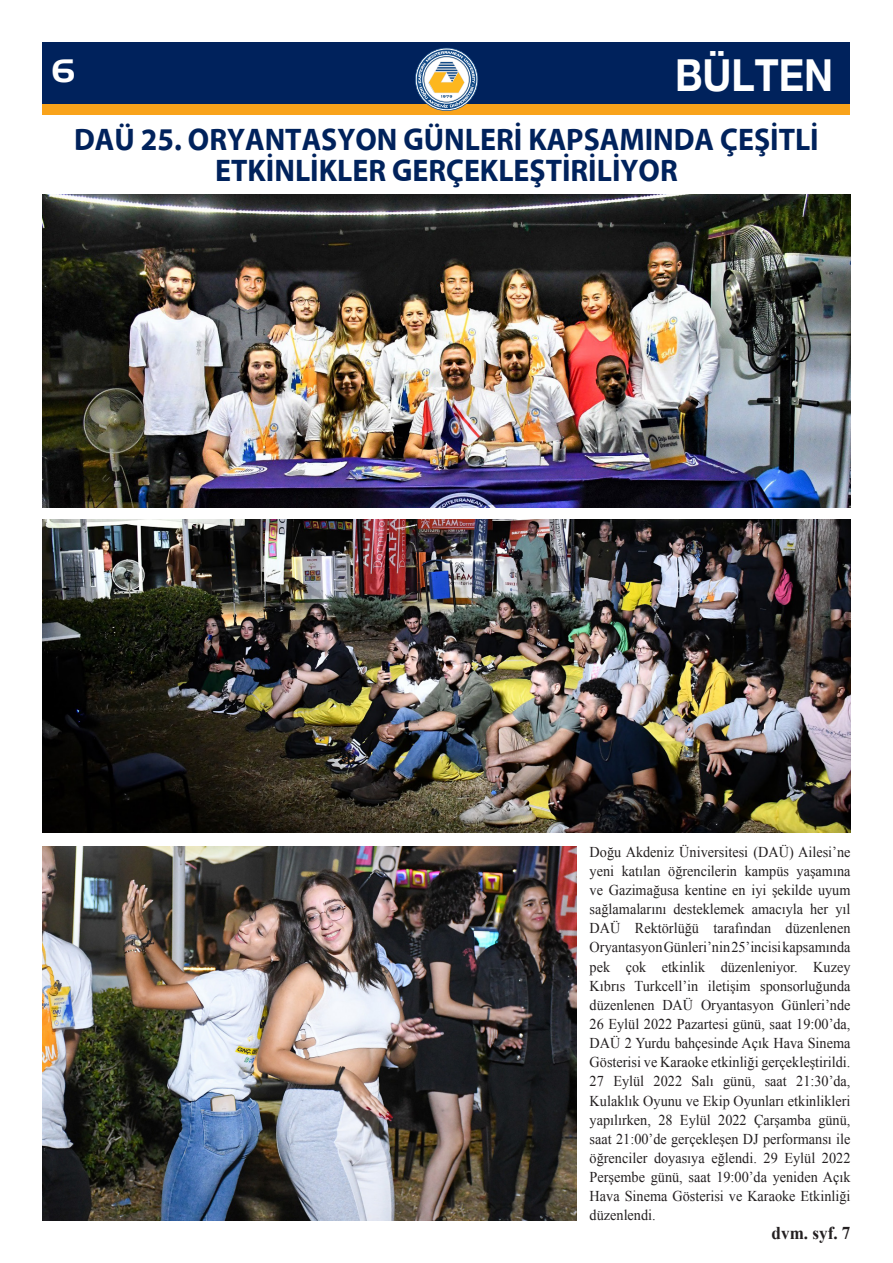
<style>
.page{position:relative;width:893px;height:1263px;background:#fff}
.page>*{position:absolute;margin:0;border:0;box-sizing:border-box;transform-origin:0 0}
.t1{font:700 44.1px "Helvetica Neue EMU";color:#fff;scale:.89 1}
.t2{font:700 31.5px/31.5px "Myriad EMU";color:#00225c;text-align:center;scale:.95 1}
.t3{font:31.5px "Handel EMU";color:#fff}
.t4{font:700 18px "Times New Roman";color:#231f20;scale:.95 1}
.t5{font:15px/19.2px "Times New Roman";color:#231f20;text-align:justify;scale:.95 1}
</style>
<div class="page">
<div style="left:43px;top:43px;width:807px;height:72px;background:#f9a31b"></div>
<div style="left:43px;top:43px;width:807px;height:61px;background:#00225c"></div>
<svg style="left:415px;top:48px;width:63px;height:63px"></svg>
<img style="left:43px;top:194px;width:807px;height:313px">
<img style="left:43px;top:520px;width:807px;height:313px">
<img style="left:43px;top:846px;width:534px;height:374px">
<p class="t3" style="left:52px;top:52px;width:24px">6</p>
<p class="t1" style="left:675px;top:48px;width:179px">BÜLTEN</p>
<p class="t2" style="left:74px;top:124px;width:785px">DAÜ 25. ORYANTASYON GÜNLERİ KAPSAMINDA ÇEŞİTLİ<br>ETKİNLİKLER GERÇEKLEŞTİRİLİYOR</p>
<p class="t5" style="left:590px;top:842px;width:276px">Doğu Akdeniz Üniversitesi (DAÜ) Ailesi’ne yeni katılan öğrencilerin kampüs yaşamına ve Gazimağusa kentine en iyi şekilde uyum sağlamalarını desteklemek amacıyla her yıl DAÜ Rektörlüğü tarafından düzenlenen Oryantasyon Günleri’nin 25’incisi kapsamında pek çok etkinlik düzenleniyor. Kuzey Kıbrıs Turkcell’in iletişim sponsorluğunda düzenlenen DAÜ Oryantasyon Günleri’nde 26 Eylül 2022 Pazartesi günü, saat 19:00’da, DAÜ 2 Yurdu bahçesinde Açık Hava Sinema Gösterisi ve Karaoke etkinliği gerçekleştirildi.<br>27 Eylül 2022 Salı günü, saat 21:30’da, Kulaklık Oyunu ve Ekip Oyunları etkinlikleri yapılırken, 28 Eylül 2022 Çarşamba günü, saat 21:00’de gerçekleşen DJ performansı ile öğrenciler doyasıya eğlendi. 29 Eylül 2022<br>Perşembe günü, saat 19:00’da yeniden Açık Hava Sinema Gösterisi ve Karaoke Etkinliği düzenlendi.</p>
<p class="t4" style="left:772px;top:1220px;width:84px">dvm. syf. 7</p>
</div>
